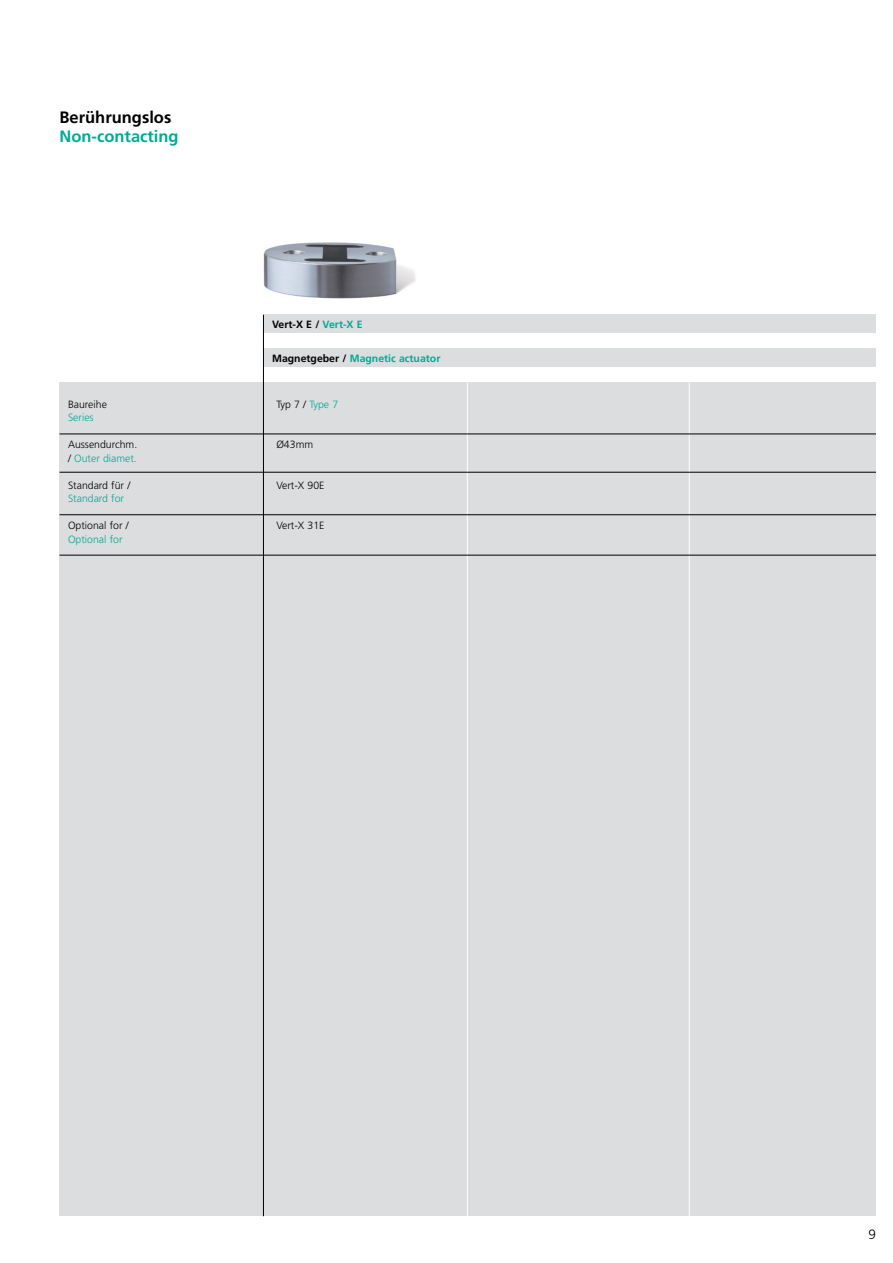
<style>
.page{position:relative;width:893px;height:1263px;background:#fff}
.page>*{position:absolute;margin:0;border:0;box-sizing:border-box;transform-origin:0 0}
.t1{font:700 16.5px "Frutiger LT";color:#00ab95}
.t2{font:700 16.5px "Frutiger LT";color:#000}
.t3{font:300 13.5px "Frutiger LT";color:#000}
.t4{font:300 10.5px/13.5px "Frutiger LT";color:#000}
.t5{font:700 10.5px "Frutiger LT";color:#00ab95}
.t6{font:300 10.5px "Frutiger LT";color:#00ab95}
.t7{font:700 10.5px "Frutiger LT";color:#000}
.s1{color:#00ab95}
.s2{color:#000}
</style>
<div class="page">
<div style="left:60px;top:383px;width:816px;height:833px;background:#dcddde"></div>
<div style="left:264px;top:315px;width:612px;height:18px;background:#dcddde"></div>
<div style="left:264px;top:349px;width:612px;height:18px;background:#dcddde"></div>
<hr style="left:689px;top:383px;width:1px;height:850px;background:#fff">
<hr style="left:467px;top:383px;width:1px;height:833px;background:#fff">
<hr style="left:263px;top:315px;width:1px;height:901px;background:#000">
<hr style="left:60px;top:434px;width:816px;height:1px;background:#000">
<hr style="left:60px;top:472px;width:816px;height:1px;background:#000">
<hr style="left:60px;top:514px;width:816px;height:1px;background:#000">
<hr style="left:60px;top:555px;width:816px;height:1px;background:#000">
<img style="left:263px;top:242px;width:153px;height:57px">
<h1 class="t2" style="left:60px;top:107px;width:113px">Berührungslos</h1>
<h1 class="t1" style="left:60px;top:127px;width:121px">Non-contacting</h1>
<p class="t4" style="left:68px;top:397px;width:40px">Baureihe</p>
<p class="t6" style="left:68px;top:411px;width:27px">Series</p>
<p class="t4" style="left:68px;top:438px;width:71px">Aussendurchm. / <span class="s1">Outer diamet.</span></p>
<p class="t4" style="left:68px;top:478px;width:64px">Standard für /</p>
<p class="t6" style="left:68px;top:493px;width:58px">Standard for</p>
<p class="t4" style="left:68px;top:519px;width:62px">Optional for /</p>
<p class="t6" style="left:68px;top:533px;width:56px">Optional for</p>
<p class="t7" style="left:272px;top:318px;width:92px">Vert-X E / <span class="s1">Vert-X E</span></p>
<p class="t5" style="left:272px;top:352px;width:170px"><span class="s2">Magnetgeber /</span> Magnetic actuator</p>
<p class="t4" style="left:276px;top:397px;width:63px">Typ 7 / <span class="s1">Type 7</span></p>
<p class="t4" style="left:276px;top:438px;width:38px">Ø43mm</p>
<p class="t4" style="left:276px;top:478px;width:50px">Vert-X 90E</p>
<p class="t4" style="left:276px;top:519px;width:50px">Vert-X 31E</p>
<p class="t3" style="left:868px;top:1227px;width:9px">9</p>
</div>
